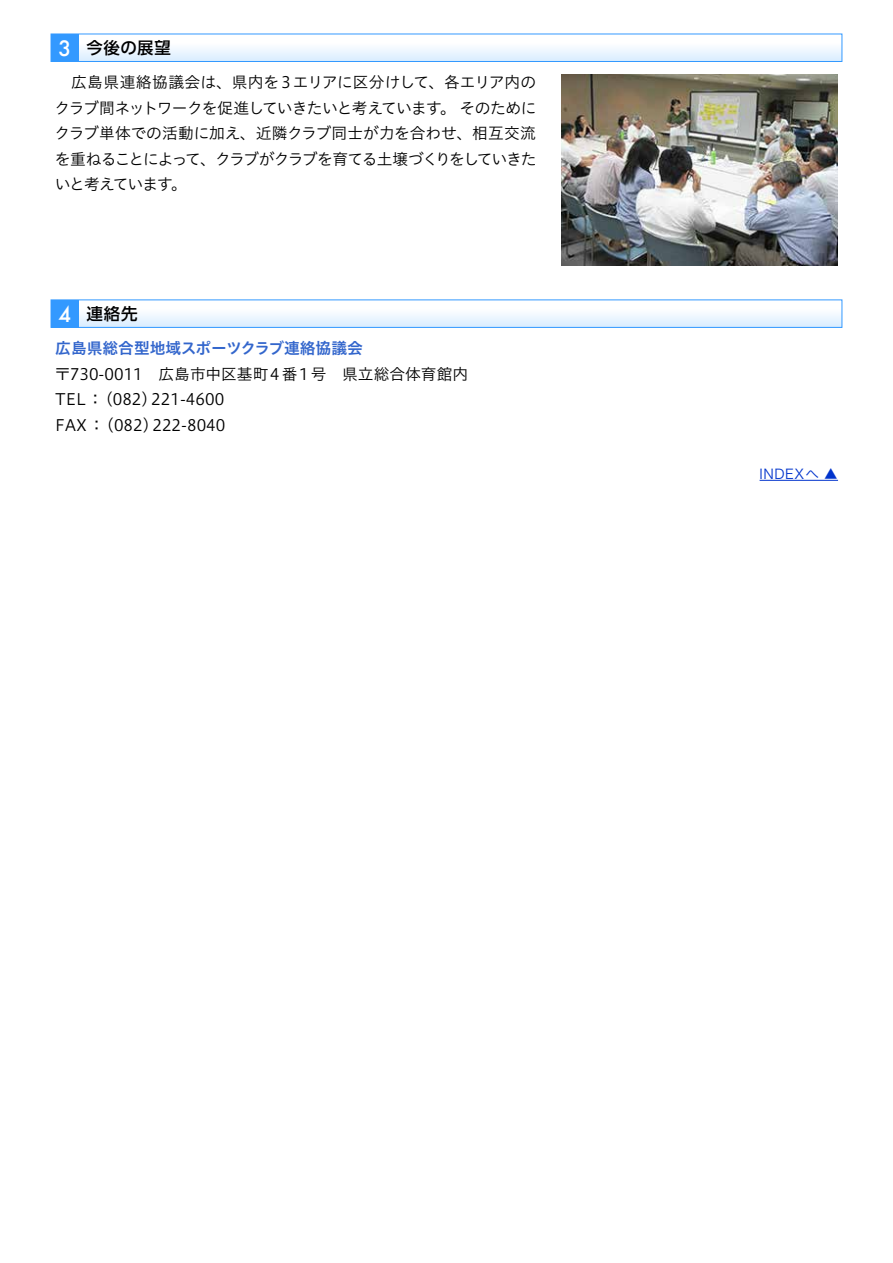
<style>
.page{position:relative;width:893px;height:1263px;background:#fff}
.page>*{position:absolute;margin:0;border:0;box-sizing:border-box;transform-origin:0 0}
.t1{font:500 16.5px "UD Shin Go Pro";letter-spacing:.04em;color:#000}
.t2{font:15.75px/25.5px "Hiragino UD Sans Std W3";letter-spacing:-.015em;color:#000;text-align:justify}
.t3{font:15.75px "Hiragino UD Sans Std W6";color:#36c}
.t4{font:13.5px "Hira Kaku Pro W3";letter-spacing:.035em;color:#03c}
.s1{font-family:"Futura";font-size:20.7px;color:#fff}
</style>
<div class="page">
<svg style="left:79px;top:48px;width:761px;height:12px"></svg>
<div style="left:51px;top:34px;width:791px;height:28px;border:1px solid #39f"></div>
<div style="left:51px;top:34px;width:28px;height:27px;background:#39f"></div>
<svg style="left:79px;top:314px;width:761px;height:12px"></svg>
<div style="left:51px;top:299px;width:791px;height:29px;border:1px solid #39f"></div>
<div style="left:51px;top:300px;width:28px;height:27px;background:#39f"></div>
<img style="left:562px;top:74px;width:276px;height:192px">
<hr style="left:760px;top:480px;width:78px;height:1px;background:#03c">
<p class="t1" style="left:58px;top:35px;width:114px"><span class="s1">3</span> 今後の展望</p>
<p class="t2" style="left:55px;top:69px;width:484px">　広島県連絡協議会は、県内を３エリアに区分けして、各エリア内のクラブ間ネットワークを促進していきたいと考えています。そのためにクラブ単体での活動に加え、近隣クラブ同士が力を合わせ、相互交流を重ねることによって、クラブがクラブを育てる土壌づくりをしていきたいと考えています。</p>
<p class="t1" style="left:58px;top:300px;width:81px"><span class="s1">4</span> 連絡先</p>
<p class="t3" style="left:55px;top:336px;width:309px">広島県総合型地域スポーツクラブ連絡協議会</p>
<p class="t2" style="left:55px;top:360px;width:415px;text-align:left">〒730-0011　広島市中区基町４番１号　県立総合体育館内<br>TEL：（082）221-4600<br>FAX：（082）222-8040</p>
<p class="t4" style="left:760px;top:462px;width:80px">INDEXへ ▲</p>
</div>
